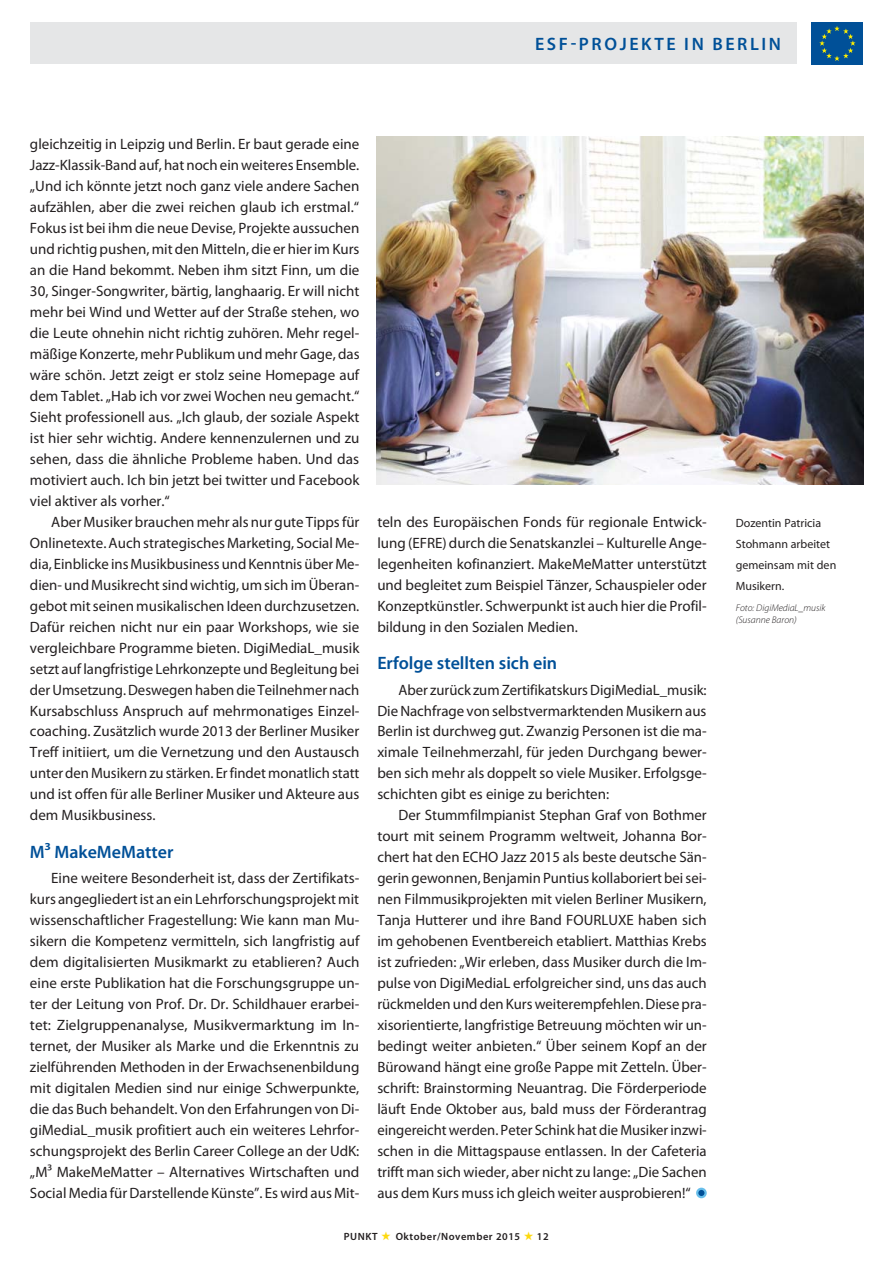
<style>
.page{position:relative;width:893px;height:1263px;background:#fff}
.page>*{position:absolute;margin:0;border:0;box-sizing:border-box;transform-origin:0 0}
.t1{font:600 18px "Myriad Pro";color:#005098}
.t2{font:600 18px "Myriad Pro";letter-spacing:.145em;color:#005098}
.t3{font:15px/21px "Myriad Pro";color:#231f20;text-align:justify}
.t4{font:12px/21px "Myriad Pro";color:#231f20}
.t5{font:600 10.5px "Myriad Pro";letter-spacing:.05em;color:#231f20}
.t6{font:italic 300 9.75px/12px "Myriad Pro";color:#231f20}
.s1{color:#fdd90e}
</style>
<div class="page">
<div style="left:30px;top:22px;width:766px;height:42px;background:#e5e6e7"></div>
<div style="left:812px;top:22px;width:51px;height:43px;background:#005098"></div>
<svg style="left:819px;top:26px;width:36px;height:35px"></svg>
<div style="left:697px;top:1189px;width:8px;height:8px;background:#005098;border-radius:50%"></div>
<div style="left:696px;top:1188px;width:11px;height:10px;border:2px solid #69bfeb;border-radius:50%"></div>
<img style="left:377px;top:137px;width:486px;height:348px">
<p class="t2" style="left:535px;top:37px;width:247px">ESF-PROJEKTE IN BERLIN</p>
<p class="t3" style="left:30px;top:134px;width:331px">gleichzeitig in Leipzig und Berlin. Er baut gerade eine Jazz-Klassik-Band auf, hat noch ein weiteres Ensemble. „Und ich könnte jetzt noch ganz viele andere Sachen aufzählen, aber die zwei reichen glaub ich erstmal.“ Fokus ist bei ihm die neue Devise, Projekte aussuchen und richtig pushen, mit den Mitteln, die er hier im Kurs an die Hand bekommt. Neben ihm sitzt Finn, um die 30, Singer-Songwriter, bärtig, langhaarig. Er will nicht mehr bei Wind und Wetter auf der Straße stehen, wo die Leute ohnehin nicht richtig zuhören. Mehr regel&shy;mäßige Konzerte, mehr Publikum und mehr Gage, das wäre schön. Jetzt zeigt er stolz seine Homepage auf dem Tablet. „Hab ich vor zwei Wochen neu gemacht.“ Sieht professionell aus. „Ich glaub, der soziale Aspekt ist hier sehr wichtig. Andere kennenzulernen und zu sehen, dass die ähnliche Probleme haben. Und das motiviert auch. Ich bin jetzt bei twitter und Facebook viel aktiver als vorher.“</p>
<p class="t3" style="left:30px;top:512px;width:331px;text-indent:21px">Aber Musiker brauchen mehr als nur gute Tipps für Onlinetexte. Auch strategisches Marketing, Social Me&shy;dia, Einblicke ins Musikbusiness und Kenntnis über Me&shy;dien- und Musikrecht sind wichtig, um sich im Überan&shy;gebot mit seinen musikalischen Ideen durchzusetzen.<br>Dafür reichen nicht nur ein paar Workshops, wie sie vergleichbare Programme bieten. DigiMediaL_musik setzt auf langfristige Lehrkonzepte und Begleitung bei der Umsetzung. Deswegen haben die Teilnehmer nach Kursabschluss Anspruch auf mehrmonatiges Einzel&shy;coaching. Zusätzlich wurde 2013 der Berliner Musiker Treff initiiert, um die Vernetzung und den Austausch unter den Musikern zu stärken. Er findet monatlich statt und ist offen für alle Berliner Musiker und Akteure aus dem Musikbusiness.</p>
<p class="t1" style="left:30px;top:845px;width:145px">M3 MakeMeMatter</p>
<p class="t3" style="left:30px;top:869px;width:331px;text-indent:21px">Eine weitere Besonderheit ist, dass der Zertifikats&shy;kurs angegliedert ist an ein Lehrforschungsprojekt mit wissenschaftlicher Fragestellung: Wie kann man Mu&shy;sikern die Kompetenz vermitteln, sich langfristig auf dem digitalisierten Musikmarkt zu etablieren? Auch eine erste Publikation hat die Forschungsgruppe un&shy;ter der Leitung von Prof. Dr. Dr. Schildhauer erarbei&shy;tet: Zielgruppenanalyse, Musikvermarktung im In&shy;ternet, der Musiker als Marke und die Erkenntnis zu zielführenden Methoden in der Erwachsenenbildung mit digitalen Medien sind nur einige Schwerpunkte, die das Buch behandelt. Von den Erfahrungen von Di&shy;giMediaL_musik profitiert auch ein weiteres Lehrfor&shy;schungsprojekt des Berlin Career College an der UdK: „M3 MakeMeMatter – Alternatives Wirtschaften und Social Media für Darstellende Künste”. Es wird aus Mit-</p>
<p class="t3" style="left:377px;top:512px;width:331px">teln des Europäischen Fonds für regionale Entwick&shy;lung (EFRE) durch die Senatskanzlei – Kulturelle Ange&shy;legenheiten kofinanziert. MakeMeMatter unterstützt und begleitet zum Beispiel Tänzer, Schauspieler oder Konzeptkünstler. Schwerpunkt ist auch hier die Profil&shy;bildung in den Sozialen Medien.</p>
<p class="t1" style="left:377px;top:656px;width:181px">Erfolge stellten sich ein</p>
<p class="t3" style="left:377px;top:680px;width:331px;text-indent:21px">Aber zurück zum Zertifikatskurs DigiMediaL_musik:<br>Die Nachfrage von selbstvermarktenden Musikern aus Berlin ist durchweg gut. Zwanzig Personen ist die ma&shy;ximale Teilnehmerzahl, für jeden Durchgang bewer&shy;ben sich mehr als doppelt so viele Musiker. Erfolgsge&shy;schichten gibt es einige zu berichten:</p>
<p class="t3" style="left:377px;top:806px;width:331px;text-indent:21px">Der Stummfilmpianist Stephan Graf von Bothmer tourt mit seinem Programm weltweit, Johanna Bor&shy;chert hat den ECHO Jazz 2015 als beste deutsche Sän&shy;gerin gewonnen, Benjamin Puntius kollaboriert bei sei&shy;nen Filmmusikprojekten mit vielen Berliner Musikern, Tanja Hutterer und ihre Band FOURLUXE haben sich im gehobenen Eventbereich etabliert. Matthias Krebs ist zufrieden: „Wir erleben, dass Musiker durch die Im&shy;pulse von DigiMediaL erfolgreicher sind, uns das auch rückmelden und den Kurs weiterempfehlen. Diese pra&shy;xisorientierte, langfristige Betreuung möchten wir un&shy;bedingt weiter anbieten.“ Über seinem Kopf an der Bürowand hängt eine große Pappe mit Zetteln. Über&shy;schrift: Brainstorming Neuantrag. Die Förderperiode läuft Ende Oktober aus, bald muss der Förderantrag eingereicht werden. Peter Schink hat die Musiker inzwi&shy;schen in die Mittagspause entlassen. In der Cafeteria trifft man sich wieder, aber nicht zu lange: „Die Sachen aus dem Kurs muss ich gleich weiter ausprobieren!“</p>
<p class="t4" style="left:736px;top:513px;width:102px">Dozentin Patricia<br>Stohmann arbeitet gemeinsam mit den<br>Musikern.</p>
<p class="t6" style="left:736px;top:602px;width:91px">Foto: DigiMediaL_musik (Susanne Baron)</p>
<p class="t5" style="left:344px;top:1233px;width:206px">PUNKT <span class="s1">★</span> Oktober/November 2015 <span class="s1">★</span> 12</p>
</div>
